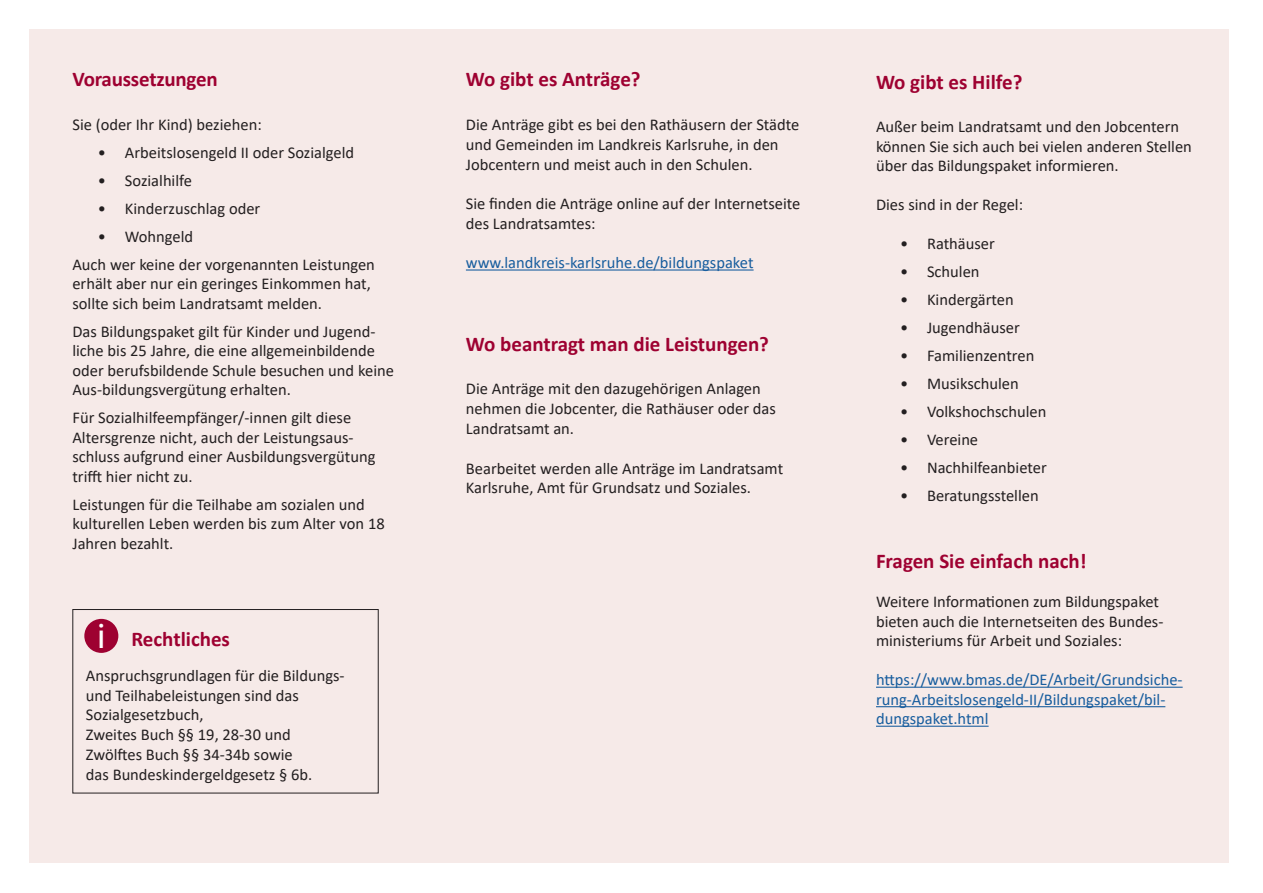
<style>
.page{position:relative;width:1263px;height:893px;background:#fff}
.page>*{position:absolute;margin:0;border:0;box-sizing:border-box;transform-origin:0 0}
.t1{font:36px "Myriad Pro";color:#fff}
.Fließtext{font:700 21px "Calibri";color:#9e0131}
.Überschrift{font:700 21px "Calibri";letter-spacing:-.01em;color:#9e0131}
.Fließtext-2{font:16.5px/19.5px "Calibri";color:#231f20}
.Fließtext-3{font:16.5px/19.5px "Calibri";color:#175d9e}
</style>
<div class="page">
<div style="left:30px;top:30px;width:1199px;height:833px;background:#f6eae8"></div>
<hr style="left:466px;top:269px;width:288px;height:2px;background:#175d9e">
<hr style="left:876px;top:687px;width:307px;height:1px;background:#175d9e">
<hr style="left:876px;top:706px;width:289px;height:1px;background:#175d9e">
<hr style="left:876px;top:726px;width:112px;height:1px;background:#175d9e">
<div style="left:72px;top:609px;width:307px;height:184px;border:1px solid #231f20"></div>
<div style="left:84px;top:619px;width:34px;height:34px;background:#9e0131;border-radius:50%"></div>
<p class="Überschrift" style="left:72px;top:65px;width:147px">Voraussetzungen</p>
<p class="Fließtext-2" style="left:72px;top:114px;width:191px">Sie (oder Ihr Kind) beziehen:</p>
<p class="Fließtext-2" style="left:98px;top:142px;width:258px">• Arbeitslosengeld II oder Sozialgeld</p>
<p class="Fließtext-2" style="left:98px;top:170px;width:96px">• Sozialhilfe</p>
<p class="Fließtext-2" style="left:98px;top:198px;width:164px">• Kinderzuschlag oder</p>
<p class="Fließtext-2" style="left:98px;top:226px;width:97px">• Wohngeld</p>
<p class="Fließtext-2" style="left:72px;top:254px;width:304px">Auch wer keine der vorgenannten Leistungen erhält aber nur ein geringes Einkommen hat, sollte sich beim Landratsamt melden.</p>
<p class="Fließtext-2" style="left:72px;top:321px;width:323px">Das Bildungspaket gilt für Kinder und Jugend&shy;liche bis 25 Jahre, die eine allgemeinbildende oder berufsbildende Schule besuchen und keine Aus-bildungsvergütung erhalten.</p>
<p class="Fließtext-2" style="left:72px;top:408px;width:304px">Für Sozialhilfeempfänger/-innen gilt diese Altersgrenze nicht, auch der Leistungsaus&shy;schluss aufgrund einer Ausbildungsvergütung trifft hier nicht zu.</p>
<p class="Fließtext-2" style="left:72px;top:494px;width:314px">Leistungen für die Teilhabe am sozialen und kulturellen Leben werden bis zum Alter von 18<br>Jahren bezahlt.</p>
<p class="t1" style="left:97px;top:613px;width:10px">i</p>
<p class="Fließtext" style="left:131px;top:624px;width:100px">Rechtliches</p>
<p class="Fließtext-2" style="left:86px;top:665px;width:260px">Anspruchsgrundlagen für die Bildungs&shy;und Teilhabeleistungen sind das<br>Sozialgesetzbuch,<br>Zweites Buch §§ 19, 28-30 und<br>Zwölftes Buch §§ 34-34b sowie<br>das Bundeskindergeldgesetz § 6b.</p>
<p class="Fließtext" style="left:466px;top:65px;width:176px">Wo gibt es Anträge?</p>
<p class="Fließtext-2" style="left:466px;top:114px;width:335px">Die Anträge gibt es bei den Rathäusern der Städte und Gemeinden im Landkreis Karlsruhe, in den<br>Jobcentern und meist auch in den Schulen.</p>
<p class="Fließtext-2" style="left:466px;top:194px;width:336px">Sie finden die Anträge online auf der Internetseite des Landratsamtes:</p>
<p class="Fließtext-3" style="left:466px;top:252px;width:289px">www.landkreis-karlsruhe.de/bildungspaket</p>
<p class="Fließtext" style="left:466px;top:329px;width:305px">Wo beantragt man die Leistungen?</p>
<p class="Fließtext-2" style="left:466px;top:379px;width:311px">Die Anträge mit den dazugehörigen Anlagen nehmen die Jobcenter, die Rathäuser oder das<br>Landratsamt an.</p>
<p class="Fließtext-2" style="left:466px;top:458px;width:319px">Bearbeitet werden alle Anträge im Landratsamt<br>Karlsruhe, Amt für Grundsatz und Soziales.</p>
<p class="Fließtext" style="left:876px;top:67px;width:148px">Wo gibt es Hilfe?</p>
<p class="Fließtext-2" style="left:876px;top:117px;width:317px">Außer beim Landratsamt und den Jobcentern können Sie sich auch bei vielen anderen Stellen über das Bildungspaket informieren.</p>
<p class="Fließtext-2" style="left:876px;top:195px;width:149px">Dies sind in der Regel:</p>
<p class="Fließtext-2" style="left:900px;top:234px;width:96px">• Rathäuser</p>
<p class="Fließtext-2" style="left:900px;top:262px;width:81px">• Schulen</p>
<p class="Fließtext-2" style="left:900px;top:290px;width:115px">• Kindergärten</p>
<p class="Fließtext-2" style="left:900px;top:318px;width:121px">• Jugendhäuser</p>
<p class="Fließtext-2" style="left:900px;top:346px;width:136px">• Familienzentren</p>
<p class="Fließtext-2" style="left:900px;top:374px;width:120px">• Musikschulen</p>
<p class="Fließtext-2" style="left:900px;top:402px;width:148px">• Volkshochschulen</p>
<p class="Fließtext-2" style="left:900px;top:430px;width:80px">• Vereine</p>
<p class="Fließtext-2" style="left:900px;top:458px;width:148px">• Nachhilfeanbieter</p>
<p class="Fließtext-2" style="left:900px;top:486px;width:140px">• Beratungsstellen</p>
<p class="Fließtext" style="left:876px;top:546px;width:212px">Fragen Sie einfach nach!</p>
<p class="Fließtext-2" style="left:876px;top:592px;width:289px">Weitere Informationen zum Bildungspaket bieten auch die Internetseiten des Bundes&shy;ministeriums für Arbeit und Soziales:</p>
<p class="Fließtext-3" style="left:876px;top:670px;width:308px">https://www.bmas.de/DE/Arbeit/Grundsiche&shy;rung-Arbeitslosengeld-II/Bildungspaket/bil&shy;dungspaket.html</p>
</div>
